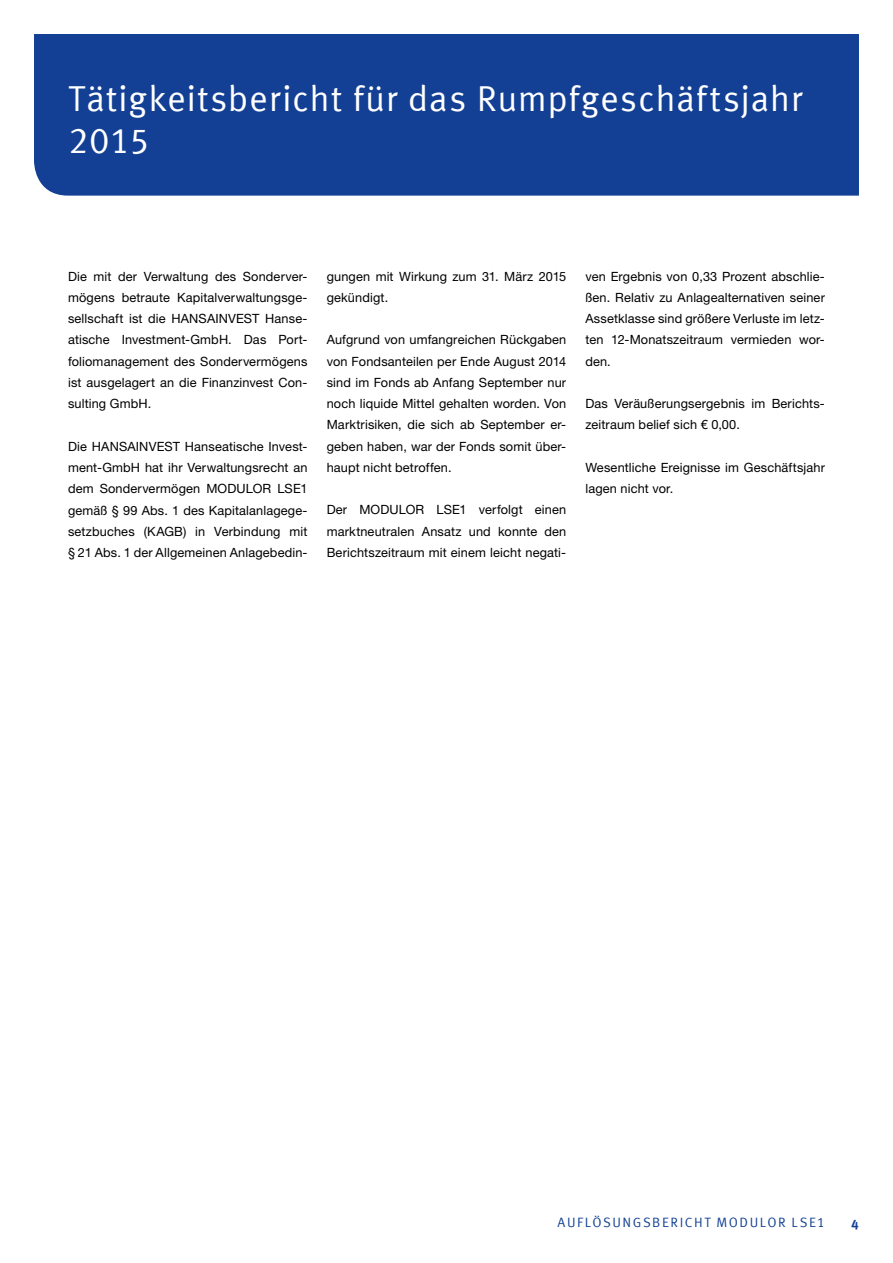
<style>
.page{position:relative;width:893px;height:1263px;background:#fff}
.page>*{position:absolute;margin:0;border:0;box-sizing:border-box;transform-origin:0 0}
.t1{font:36px/42.5px "Meta Offc Pro Norm";letter-spacing:.015em;color:#fff}
.t2{font:13.5px "Meta Offc Pro Norm";letter-spacing:.115em;color:#134094}
.t3{font:700 13.5px "Meta Offc Pro";color:#134094}
.t4{font:12.75px/21.3px "Helvetica Neue LTW1 G";letter-spacing:.01em;color:#000;text-align:justify}
</style>
<div class="page">
<div style="left:34px;top:34px;width:825px;height:162px;background:#134094"></div>
<h1 class="t1" style="left:68px;top:75px;width:736px">Tätigkeitsbericht für das Rumpfgeschäftsjahr<br>2015</h1>
<p class="t4" style="left:68px;top:265px;width:241px">Die mit der Verwaltung des Sonderver&shy;mögens betraute Kapitalverwaltungsge&shy;sellschaft ist die HANSAINVEST Hanse&shy;atische Investment-GmbH. Das Port&shy;foliomanagement des Sondervermögens ist ausgelagert an die Finanzinvest Con&shy;sulting GmbH.</p>
<p class="t4" style="left:68px;top:435px;width:241px">Die HANSAINVEST Hanseatische Invest&shy;ment-GmbH hat ihr Verwaltungsrecht an dem Sondervermögen MODULOR LSE1 gemäß § 99 Abs. 1 des Kapitalanlagege&shy;setzbuches (KAGB) in Verbindung mit § 21 Abs. 1 der Allgemeinen Anlagebedin-</p>
<p class="t4" style="left:327px;top:265px;width:241px">gungen mit Wirkung zum 31. März 2015 gekündigt.</p>
<p class="t4" style="left:327px;top:329px;width:241px">Aufgrund von umfangreichen Rückgaben von Fondsanteilen per Ende August 2014 sind im Fonds ab Anfang September nur noch liquide Mittel gehalten worden. Von Marktrisiken, die sich ab September er&shy;geben haben, war der Fonds somit über&shy;haupt nicht betroffen.</p>
<p class="t4" style="left:327px;top:499px;width:241px">Der MODULOR LSE1 verfolgt einen marktneutralen Ansatz und konnte den Berichtszeitraum mit einem leicht negati-</p>
<p class="t4" style="left:585px;top:265px;width:241px">ven Ergebnis von 0,33 Prozent abschlie&shy;ßen. Relativ zu Anlagealternativen seiner Assetklasse sind größere Verluste im letz&shy;ten 12-Monatszeitraum vermieden wor&shy;den.</p>
<p class="t4" style="left:585px;top:393px;width:241px">Das Veräußerungsergebnis im Berichts&shy;zeitraum belief sich € 0,00.</p>
<p class="t4" style="left:585px;top:457px;width:241px">Wesentliche Ereignisse im Geschäftsjahr lagen nicht vor.</p>
<p class="t2" style="left:558px;top:1211px;width:269px">AUFLÖSUNGSBERICHT MODULOR LSE1</p>
<p class="t3" style="left:851px;top:1214px;width:9px">4</p>
</div>
